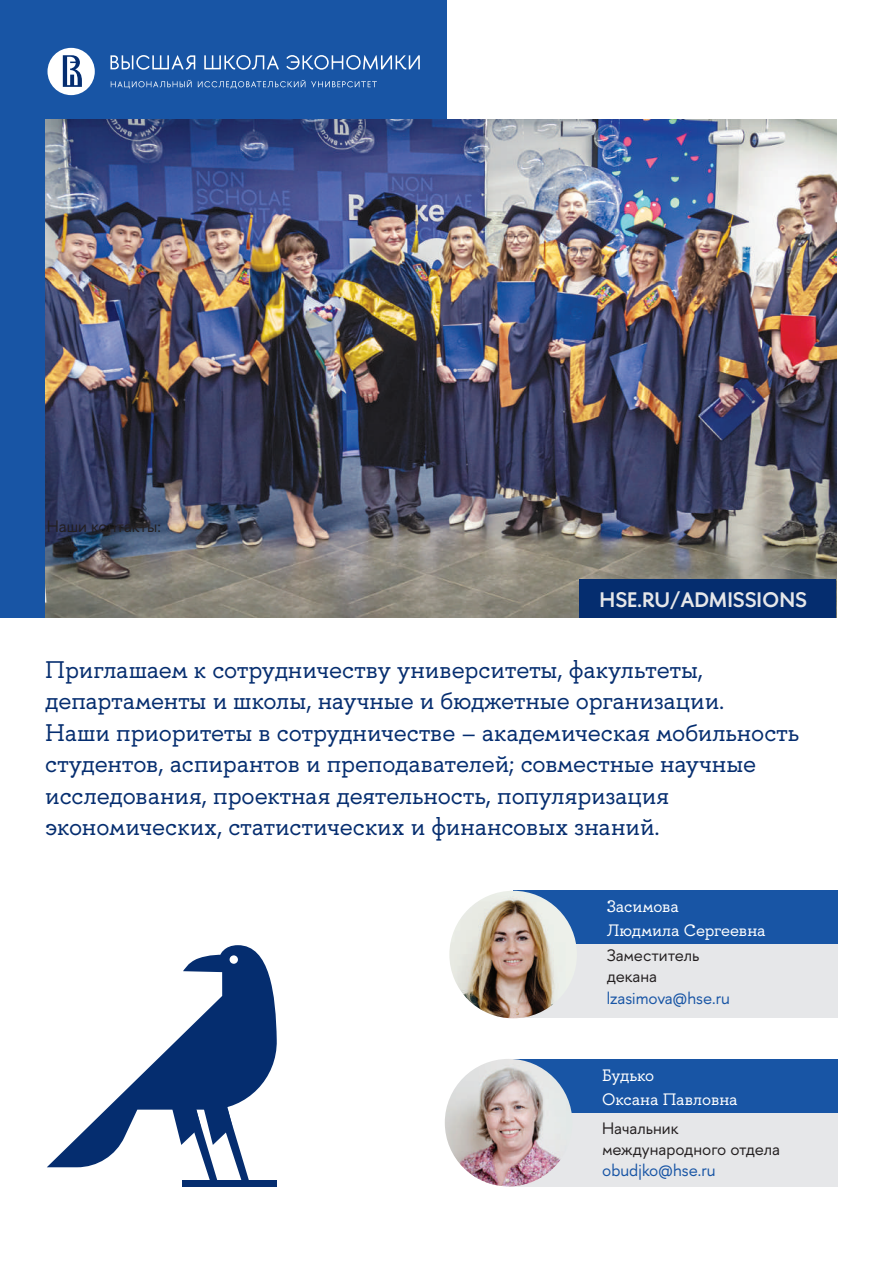
<style>
.page{position:relative;width:893px;height:1263px;background:#fff}
.page>*{position:absolute;margin:0;border:0;box-sizing:border-box;transform-origin:0 0}
.t1{font:24px/31.5px "HSE Slab";color:#052d6f}
.t2{font:600 21px "HSE Sans";color:#e6e7e9}
.t3{font:16.5px/21px "HSE Sans";color:#231f20}
.t4{font:16.5px/24px "HSE Slab";letter-spacing:-.01em;color:#fff}
.t5{font:16.5px "HSE Sans";color:#1855a5}
</style>
<div class="page">
<div style="left:0;top:0;width:446px;height:618px;background:#1855a5"></div>
<img style="left:45px;top:120px;width:791px;height:498px">
<div style="left:580px;top:579px;width:256px;height:39px;background:#052d6f"></div>
<svg style="left:47px;top:945px;width:230px;height:222px"></svg>
<svg style="left:169px;top:1090px;width:80px;height:90px"></svg>
<div style="left:230px;top:955px;width:8px;height:9px;background:#fff;border-radius:50%"></div>
<div style="left:182px;top:1180px;width:95px;height:6px;background:#052d6f"></div>
<svg style="left:48px;top:48px;width:47px;height:47px"></svg>
<svg style="left:110px;top:55px;width:85px;height:15px"></svg>
<svg style="left:204px;top:55px;width:75px;height:15px"></svg>
<svg style="left:286px;top:55px;width:134px;height:15px"></svg>
<svg style="left:111px;top:80px;width:81px;height:9px"></svg>
<svg style="left:198px;top:80px;width:107px;height:9px"></svg>
<svg style="left:311px;top:81px;width:66px;height:6px"></svg>
<div style="left:513px;top:902px;width:325px;height:116px;background:#e6e7e9"></div>
<div style="left:513px;top:891px;width:325px;height:53px;background:#1855a5"></div>
<img style="left:449px;top:891px;width:128px;height:127px;border-radius:64px">
<div style="left:509px;top:1070px;width:329px;height:116px;background:#e6e7e9"></div>
<div style="left:509px;top:1059px;width:329px;height:53px;background:#1855a5"></div>
<img style="left:445px;top:1059px;width:127px;height:127px;border-radius:64px">
<p class="t3" style="left:47px;top:516px;width:116px">Наши контакты:</p>
<p class="t2" style="left:600px;top:586px;width:209px">HSE.RU/ADMISSIONS</p>
<p class="t1" style="left:45px;top:654px;width:755px">Приглашаем к сотрудничеству университеты, факультеты, департаменты и школы, научные и бюджетные организации.<br>Наши приоритеты в сотрудничестве – академическая мобильность студентов, аспирантов и преподавателей; совместные научные исследования, проектная деятельность, популяризация экономических, статистических и финансовых знаний.</p>
<p class="t4" style="left:607px;top:895px;width:160px">Засимова<br>Людмила Сергеевна</p>
<p class="t3" style="left:607px;top:945px;width:94px">Заместитель декана</p>
<p class="t5" style="left:607px;top:987px;width:125px">lzasimova@hse.ru</p>
<p class="t4" style="left:602px;top:1064px;width:137px">Будько<br>Оксана Павловна</p>
<p class="t3" style="left:602px;top:1118px;width:179px">Начальник международного отдела</p>
<p class="t5" style="left:602px;top:1160px;width:115px">obudjko@hse.ru</p>
</div>
